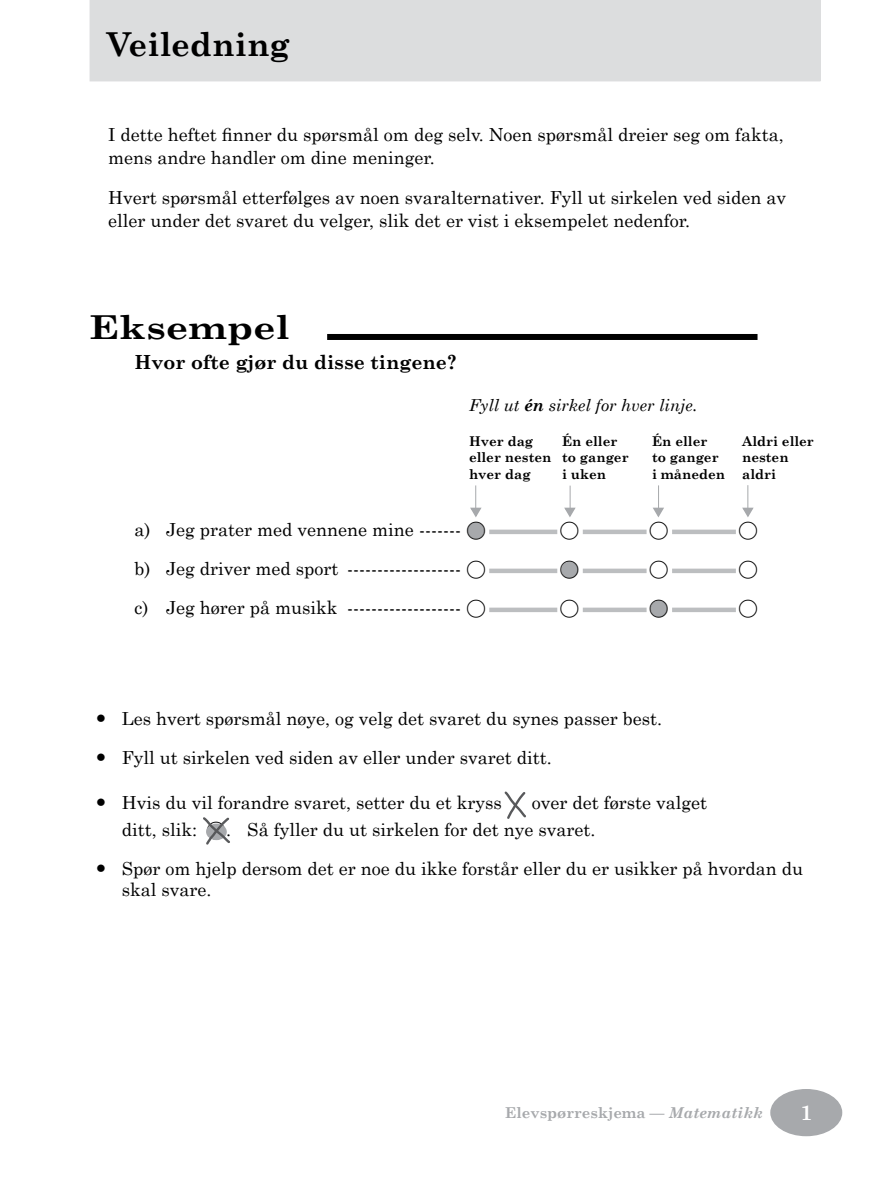
<style>
.page{position:relative;width:893px;height:1188px;background:#fff}
.page>*{position:absolute;margin:0;border:0;box-sizing:border-box;transform-origin:0 0}
.t1{font:700 33px "Century Schoolbook";color:#000}
.t2{font:700 33px "Century Schoolbook";color:#000;scale:1.2 1}
.t3{font:22.5px "TIMSS options";color:#000}
.t4{font:700 21px "Century Schoolbook";color:#fff}
.t5{font:700 19.5px "Century Schoolbook";color:#000}
.t6{font:18px/22.5px "Century Schoolbook";color:#000}
.t7{font:italic 16.5px "Century Schoolbook";color:#000}
.t8{font:700 15px "Century Schoolbook";color:#a7a9ac}
.t9{font:700 13.5px "Century Schoolbook";color:#000}
.s1{font-weight:700}
.s2{font-family:"TIMSS options";font-size:22.5px}
.s3{font-size:36px}
.s4{font-style:italic}
</style>
<div class="page">
<div style="left:771px;top:1090px;width:71px;height:46px;background:#a7a9ac;border-radius:50%"></div>
<div style="left:770px;top:1089px;width:72px;height:47px;border:2px solid #a7a9ac;border-radius:50%"></div>
<div style="left:90px;top:0;width:730px;height:81px;background:#dcddde"></div>
<div style="left:561px;top:562px;width:17px;height:16px;background:#a7a9ac;border-radius:50%"></div>
<div style="left:651px;top:601px;width:16px;height:16px;background:#a7a9ac;border-radius:50%"></div>
<div style="left:468px;top:522px;width:16px;height:17px;background:#a7a9ac;border-radius:50%"></div>
<div style="left:327px;top:334px;width:431px;height:6px;background:#000"></div>
<hr style="left:489px;top:530px;width:68px;height:4px;background:#bcbec0">
<hr style="left:583px;top:530px;width:64px;height:4px;background:#bcbec0">
<hr style="left:672px;top:530px;width:64px;height:4px;background:#bcbec0">
<hr style="left:489px;top:569px;width:68px;height:4px;background:#bcbec0">
<hr style="left:583px;top:569px;width:64px;height:4px;background:#bcbec0">
<hr style="left:672px;top:569px;width:64px;height:4px;background:#bcbec0">
<hr style="left:489px;top:608px;width:68px;height:4px;background:#bcbec0">
<hr style="left:583px;top:608px;width:64px;height:4px;background:#bcbec0">
<hr style="left:672px;top:608px;width:64px;height:4px;background:#bcbec0">
<svg style="left:504px;top:791px;width:22px;height:28px"></svg>
<svg style="left:203px;top:817px;width:27px;height:28px"></svg>
<svg style="left:742px;top:507px;width:12px;height:10px"></svg>
<hr style="left:747px;top:485px;width:1px;height:30px;background:#a7a9ac">
<svg style="left:653px;top:485px;width:11px;height:32px"></svg>
<svg style="left:564px;top:486px;width:12px;height:31px"></svg>
<svg style="left:470px;top:485px;width:12px;height:32px"></svg>
<h1 class="t1" style="left:106px;top:19px;width:185px">Veiledning</h1>
<p class="t6" style="left:108px;top:122px;width:677px">I dette heftet finner du spørsmål om deg selv. Noen spørsmål dreier seg om fakta, mens andre handler om dine meninger.</p>
<p class="t6" style="left:108px;top:185px;width:679px">Hvert spørsmål etterfølges av noen svaralternativer. Fyll ut sirkelen ved siden av eller under det svaret du velger, slik det er vist i eksempelet nedenfor.</p>
<h1 class="t2" style="left:90px;top:302px;width:168px">Eksempel</h1>
<p class="t5" style="left:135px;top:347px;width:324px">Hvor ofte gjør du disse tingene?</p>
<p class="t7" style="left:469px;top:393px;width:230px">Fyll ut <span class="s1">én</span> sirkel for hver linje.</p>
<p class="t9" style="left:469px;top:431px;width:66px">Hver dag</p>
<p class="t9" style="left:562px;top:431px;width:57px">Én eller</p>
<p class="t9" style="left:652px;top:431px;width:57px">Én eller</p>
<p class="t9" style="left:742px;top:431px;width:73px">Aldri eller</p>
<p class="t9" style="left:469px;top:447px;width:161px">eller nesten to ganger</p>
<p class="t9" style="left:652px;top:447px;width:68px">to ganger</p>
<p class="t9" style="left:742px;top:447px;width:48px">nesten</p>
<p class="t9" style="left:469px;top:464px;width:63px">hver dag</p>
<p class="t9" style="left:562px;top:464px;width:46px">i uken</p>
<p class="t9" style="left:652px;top:464px;width:75px">i måneden</p>
<p class="t9" style="left:742px;top:464px;width:36px">aldri</p>
<p class="t6" style="left:135px;top:517px;width:353px">a) Jeg prater med vennene mine ------- <span class="s2">A</span></p>
<p class="t3" style="left:561px;top:518px;width:20px">A</p>
<p class="t3" style="left:650px;top:518px;width:20px">A</p>
<p class="t3" style="left:739px;top:518px;width:20px">A</p>
<p class="t6" style="left:135px;top:556px;width:353px">b) Jeg driver med sport ------------------- <span class="s2">A</span></p>
<p class="t3" style="left:561px;top:557px;width:20px">A</p>
<p class="t3" style="left:650px;top:557px;width:20px">A</p>
<p class="t3" style="left:739px;top:557px;width:20px">A</p>
<p class="t6" style="left:135px;top:595px;width:353px">c) Jeg hører på musikk ------------------- <span class="s2">A</span></p>
<p class="t3" style="left:561px;top:596px;width:20px">A</p>
<p class="t3" style="left:650px;top:596px;width:20px">A</p>
<p class="t3" style="left:739px;top:596px;width:20px">A</p>
<p class="t6" style="left:90px;top:706px;width:573px"><span class="s3">•</span> Les hvert spørsmål nøye, og velg det svaret du synes passer best.</p>
<p class="t6" style="left:90px;top:745px;width:463px"><span class="s3">•</span> Fyll ut sirkelen ved siden av eller under svaret ditt.</p>
<p class="t6" style="left:90px;top:790px;width:413px"><span class="s3">•</span> Hvis du vil forandre svaret, setter du et kryss</p>
<p class="t6" style="left:122px;top:788px;width:587px;line-height:27px;text-indent:410px">over det første valget ditt, slik: <span class="s2">A</span>. Så fyller du ut sirkelen for det nye svaret.</p>
<p class="t6" style="left:122px;top:857px;width:683px;line-height:21px;text-indent:-31px"><span class="s3">•</span> Spør om hjelp dersom det er noe du ikke forstår eller du er usikker på hvordan du skal svare.</p>
<p class="t8" style="left:505px;top:1101px;width:259px">Elevspørreskjema <span class="s4">— Matematikk</span></p>
<p class="t4" style="left:801px;top:1096px;width:14px">1</p>
</div>
